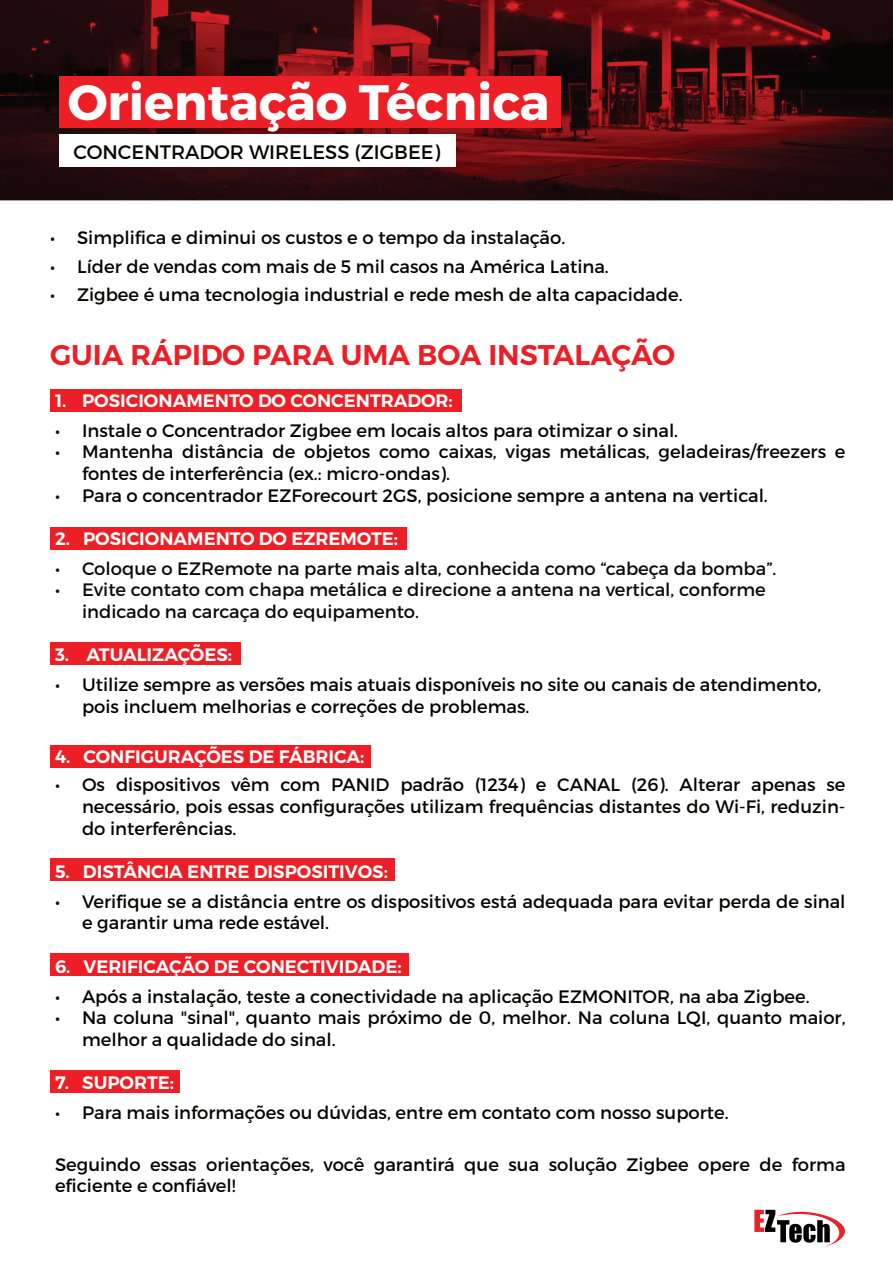
<style>
.page{position:relative;width:893px;height:1263px;background:#fff}
.page>*{position:absolute;margin:0;border:0;box-sizing:border-box;transform-origin:0 0}
.t1{font:700 49.65px "Montserrat";color:#fff}
.t2{font:600 28.5px "Montserrat";color:#ec1f26}
.t3{font:19.5px "Montserrat";color:#040503}
.t4{font:18px/21.6px "Montserrat";color:#040503}
.t5{font:600 18px "Montserrat";color:#fff}
.t6{font:18px/21.6px "Montserrat";color:#0a0c0a}
</style>
<div class="page">
<img style="left:0;top:0;width:893px;height:200px">
<div style="left:59px;top:77px;width:501px;height:51px;background:#ec1f26"></div>
<div style="left:50px;top:389px;width:412px;height:23px;background:#ec1f26"></div>
<div style="left:50px;top:527px;width:357px;height:23px;background:#ec1f26"></div>
<div style="left:50px;top:643px;width:190px;height:22px;background:#ec1f26"></div>
<div style="left:50px;top:746px;width:320px;height:22px;background:#ec1f26"></div>
<div style="left:50px;top:858px;width:344px;height:23px;background:#ec1f26"></div>
<div style="left:50px;top:953px;width:358px;height:23px;background:#ec1f26"></div>
<div style="left:50px;top:1070px;width:129px;height:23px;background:#ec1f26"></div>
<div style="left:59px;top:135px;width:397px;height:32px;background:#fff"></div>
<svg style="left:754px;top:1209px;width:91px;height:39px"></svg>
<h1 class="t1" style="left:68px;top:72px;width:483px">Orientação Técnica</h1>
<p class="t3" style="left:73px;top:140px;width:368px">CONCENTRADOR WIRELESS (ZIGBEE)</p>
<p class="t4" style="left:50px;top:227px;width:517px">• Simplifica e diminui os custos e o tempo da instalação.</p>
<p class="t4" style="left:50px;top:255px;width:560px">• Líder de vendas com mais de 5 mil casos na América Latina.</p>
<p class="t4" style="left:50px;top:284px;width:634px">• Zigbee é uma tecnologia industrial e rede mesh de alta capacidade.</p>
<h2 class="t2" style="left:50px;top:337px;width:627px">GUIA RÁPIDO PARA UMA BOA INSTALAÇÃO</h2>
<p class="t5" style="left:55px;top:389px;width:399px">1. POSICIONAMENTO DO CONCENTRADOR:</p>
<p class="t4" style="left:55px;top:419px;width:625px">• Instale o Concentrador Zigbee em locais altos para otimizar o sinal.</p>
<p class="t4" style="left:82px;top:441px;width:765px;text-indent:-27px">• Mantenha distância de objetos como caixas, vigas metálicas, geladeiras/freezers e fontes de interferência (ex.: micro-ondas).</p>
<p class="t4" style="left:55px;top:484px;width:714px">• Para o concentrador EZForecourt 2GS, posicione sempre a antena na vertical.</p>
<p class="t5" style="left:55px;top:527px;width:345px">2. POSICIONAMENTO DO EZREMOTE:</p>
<p class="t6" style="left:55px;top:557px;width:723px">• Coloque o EZRemote na parte mais alta, conhecida como “cabeça da bomba”.</p>
<p class="t6" style="left:82px;top:579px;width:685px;text-indent:-27px">• Evite contato com chapa metálica e direcione a antena na vertical, conforme indicado na carcaça do equipamento.</p>
<p class="t5" style="left:55px;top:644px;width:179px">3. ATUALIZAÇÕES:</p>
<p class="t4" style="left:82px;top:674px;width:741px;text-indent:-27px">• Utilize sempre as versões mais atuais disponíveis no site ou canais de atendimento, pois incluem melhorias e correções de problemas.</p>
<p class="t5" style="left:55px;top:745px;width:311px">4. CONFIGURAÇÕES DE FÁBRICA:</p>
<p class="t4" style="left:82px;top:774px;width:765px;text-align:justify;text-indent:-27px">• Os dispositivos vêm com PANID padrão (1234) e CANAL (26). Alterar apenas se necessário, pois essas configurações utilizam frequências distantes do Wi-Fi, reduzin&shy;do interferências.</p>
<p class="t5" style="left:55px;top:860px;width:334px">5. DISTÂNCIA ENTRE DISPOSITIVOS:</p>
<p class="t4" style="left:82px;top:890px;width:765px;text-indent:-27px">• Verifique se a distância entre os dispositivos está adequada para evitar perda de sinal e garantir uma rede estável.</p>
<p class="t5" style="left:55px;top:955px;width:348px">6. VERIFICAÇÃO DE CONECTIVIDADE:</p>
<p class="t4" style="left:55px;top:985px;width:756px">• Após a instalação, teste a conectividade na aplicação EZMONITOR, na aba Zigbee.</p>
<p class="t4" style="left:82px;top:1007px;width:765px;text-indent:-27px">• Na coluna "sinal", quanto mais próximo de 0, melhor. Na coluna LQI, quanto maior, melhor a qualidade do sinal.</p>
<p class="t5" style="left:55px;top:1071px;width:121px">7. SUPORTE:</p>
<p class="t4" style="left:55px;top:1102px;width:675px">• Para mais informações ou dúvidas, entre em contato com nosso suporte.</p>
<p class="t4" style="left:55px;top:1153px;width:792px">Seguindo essas orientações, você garantirá que sua solução Zigbee opere de forma eficiente e confiável!</p>
</div>
